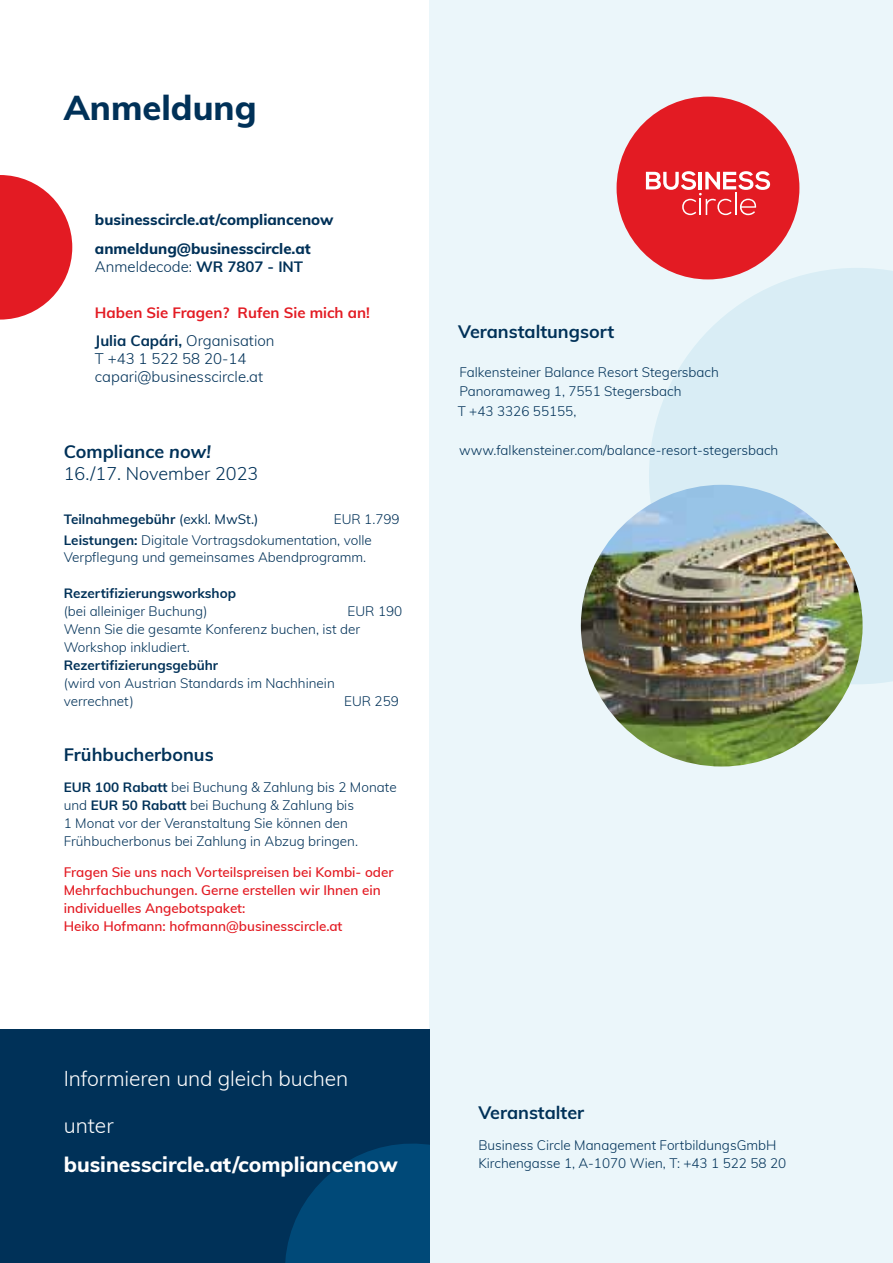
<style>
.page{position:relative;width:893px;height:1263px;background:#fff}
.page>*{position:absolute;margin:0;border:0;box-sizing:border-box;transform-origin:0 0}
.t1{font:800 34.5px "Muli";color:#003158}
.t2{font:300 21px "Muli";letter-spacing:-.005em;color:#fff}
.t3{font:800 21px "Muli";color:#fff}
.t4{font:700 18px "Muli";color:#003158}
.t5{font:300 18px/21.6px "Muli";color:#003158}
.t6{font:300 15px/18px "Muli";color:#003158}
.t7{font:800 15px/28.7px "Muli";color:#003158}
.t8{font:700 15px/28.7px "Muli";color:#e31b23}
.t9{font:300 13.5px/18px "Muli";color:#003158}
.t10{font:600 13.5px/18px "Muli";color:#e31b23}
.t11{font:700 13.5px "Muli";color:#003158}
.s1{font-weight:700}
.s2{color:#003158}
.s3{font-weight:300;color:#003158}
.s4{font-weight:700;font-style:italic}
.s5{font-weight:400}
</style>
<div class="page">
<div style="left:429px;top:0;width:464px;height:1263px;background:#ebf6fa"></div>
<svg style="left:649px;top:268px;width:244px;height:416px;fill:#d9edf5"></svg>
<div style="left:0;top:1029px;width:429px;height:234px;background:#003158"></div>
<svg style="left:285px;top:1143px;width:144px;height:120px"></svg>
<div style="left:617px;top:97px;width:182px;height:182px;background:#e31b23;border-radius:50%"></div>
<svg style="left:646px;top:171px;width:124px;height:44px"></svg>
<svg style="left:0;top:175px;width:72px;height:145px"></svg>
<img style="left:581px;top:485px;width:282px;height:281px;border-radius:141px">
<h1 class="t1" style="left:64px;top:82px;width:194px">Anmeldung</h1>
<p class="t7" style="left:95px;top:205px;width:240px">businesscircle.at/compliancenow anmeldung@businesscircle.at</p>
<p class="t6" style="left:95px;top:257px;width:210px">Anmeldecode: <span class="s1">WR 7807 - INT</span></p>
<p class="t8" style="left:95px;top:297px;width:276px">Haben Sie Fragen? Rufen Sie mich an!<br><span class="s2">Julia Capári,</span> <span class="s3">Organisation</span></p>
<p class="t6" style="left:95px;top:349px;width:170px">T +43 1 522 58 20-14 capari@businesscircle.at</p>
<h3 class="t5" style="left:64px;top:440px;width:196px"><span class="s1">Compliance</span> <span class="s4">now!<br></span>16./17. November 2023</h3>
<p class="t11" style="left:64px;top:509px;width:196px">Teilnahmegebühr <span class="s5">(exkl. MwSt.)</span></p>
<p class="t9" style="left:64px;top:508px;width:337px;line-height:21px;text-indent:270px">EU R 1.799<br><span class="s1">Leistungen:</span> Digitale Vortragsdokumentation, volle</p>
<p class="t9" style="left:64px;top:547px;width:304px">Verpflegung und gemeinsames -Abendprogramm.</p>
<p class="t11" style="left:64px;top:583px;width:174px">Rezertifizierungsworkshop</p>
<p class="t9" style="left:64px;top:601px;width:145px">(bei alleiniger Buchung)</p>
<p class="t9" style="left:64px;top:601px;width:340px;text-indent:284px">EU R 190<br>Wenn Sie die gesamte Konferenz buchen, ist der<br>Workshop inkludiert.</p>
<p class="t11" style="left:64px;top:655px;width:156px">Rezertifizierungsgebühr</p>
<p class="t9" style="left:64px;top:673px;width:273px">(wird von Austrian Standards im Nachhinein verrechnet)</p>
<p class="t9" style="left:344px;top:691px;width:56px">EU R 259</p>
<h3 class="t4" style="left:64px;top:741px;width:151px">Frühbucherbonus</h3>
<p class="t9" style="left:64px;top:777px;width:334px"><span class="s1">EUR 100 Rabatt</span> bei Buchung &amp; Zahlung bis 2 Monate und <span class="s1">EUR 50 Rabatt</span> bei Buchung &amp; Zahlung bis<br>1 Monat vor der Veranstaltung Sie können den Frühbucherbonus bei Zahlung in Abzug bringen.</p>
<p class="t10" style="left:64px;top:862px;width:331px">Fragen Sie uns nach Vorteilspreisen bei Kombi- oder Mehrfachbuchungen. Gerne erstellen wir Ihnen ein individuelles Angebotspaket:<br>Heiko Hofmann: hofmann@businesscircle.at</p>
<h2 class="t2" style="left:64px;top:1063px;width:286px">Informieren und gleich buchen</h2>
<h2 class="t2" style="left:64px;top:1110px;width:51px">unter</h2>
<h2 class="t3" style="left:64px;top:1149px;width:335px">businesscircle.at/compliancenow</h2>
<h3 class="t4" style="left:458px;top:319px;width:158px">Veranstaltungsort</h3>
<p class="t9" style="left:458px;top:362px;width:263px;line-height:19.5px">Falkensteiner Balance Resort Stegersbach<br>Panoramaweg 1, 7551 Stegersbach<br>T +43 3326 55155,</p>
<p class="t9" style="left:459px;top:440px;width:321px">www.falkensteiner.com/balance-resort-stegersbach</p>
<h3 class="t4" style="left:478px;top:1100px;width:107px">Veranstalter</h3>
<p class="t9" style="left:478px;top:1136px;width:309px">Business Circle Management FortbildungsGmbH<br>Kirchengasse 1, A-1070 Wien, T: +43 1 522 58 20</p>
</div>
